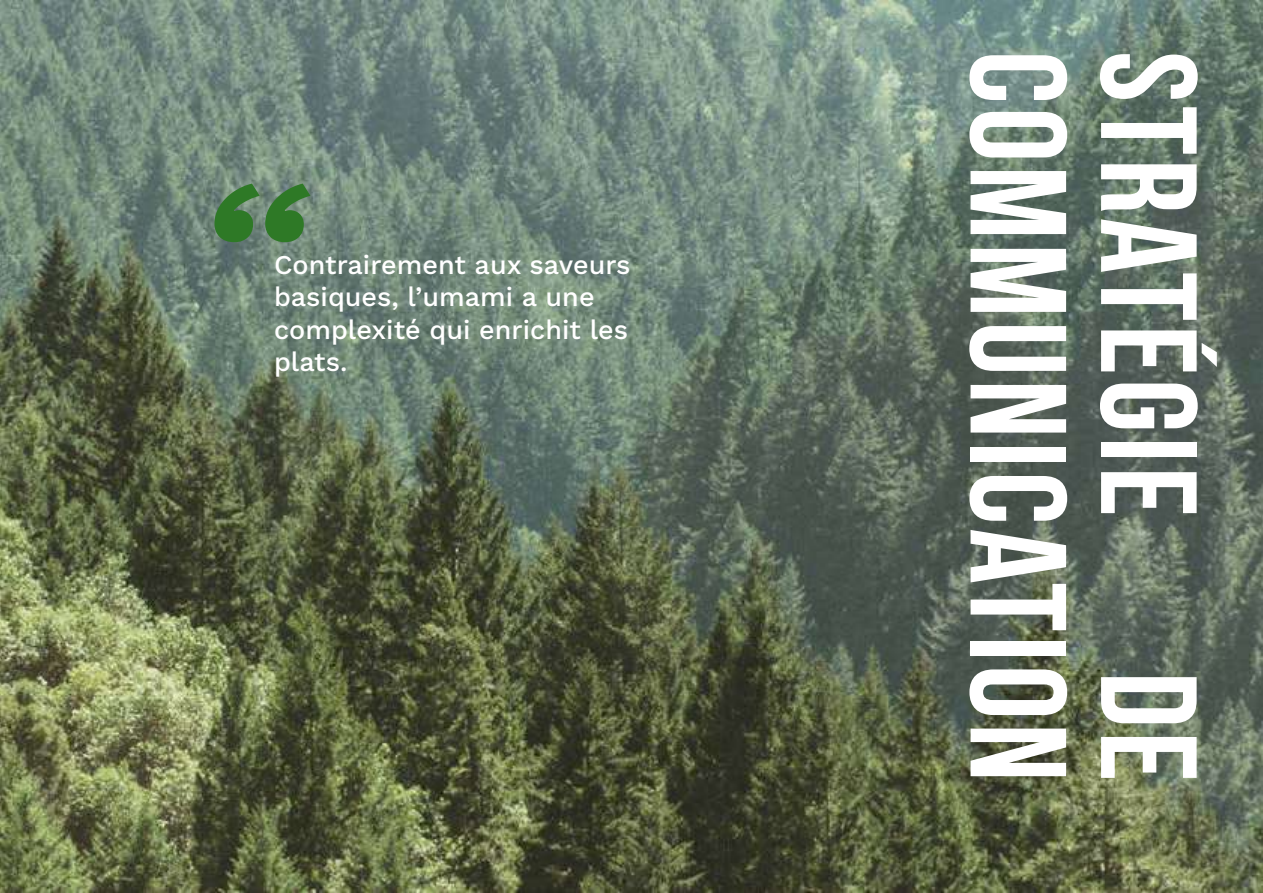
<style>
.page{position:relative;width:1263px;height:893px;background:#fff}
.page>*{position:absolute;margin:0;border:0;box-sizing:border-box;transform-origin:0 0}
.t1{font:italic 157.5px "Work Sans";color:#2e7926}
.t2{font:700 136.5px "Bebas Neue";letter-spacing:.03em;color:#fff}
.t3{font:27px/32.4px "Work Sans";color:#fff}
</style>
<div class="page">
<img style="left:0;top:0;width:1263px;height:893px">
<h1 class="t1" style="left:202px;top:118px;width:101px">‘‘</h1>
<p class="t3" style="left:274px;top:247px;width:358px">Contrairement aux saveurs basiques, l’umami a une complexité qui enrichit les plats.</p>
<h2 class="t2" style="left:1092px;top:51px;width:732px;rotate:90deg">communicatioN</h2>
<h2 class="t2" style="left:1223px;top:51px;width:732px;rotate:90deg">Stratégie de</h2>
</div>
